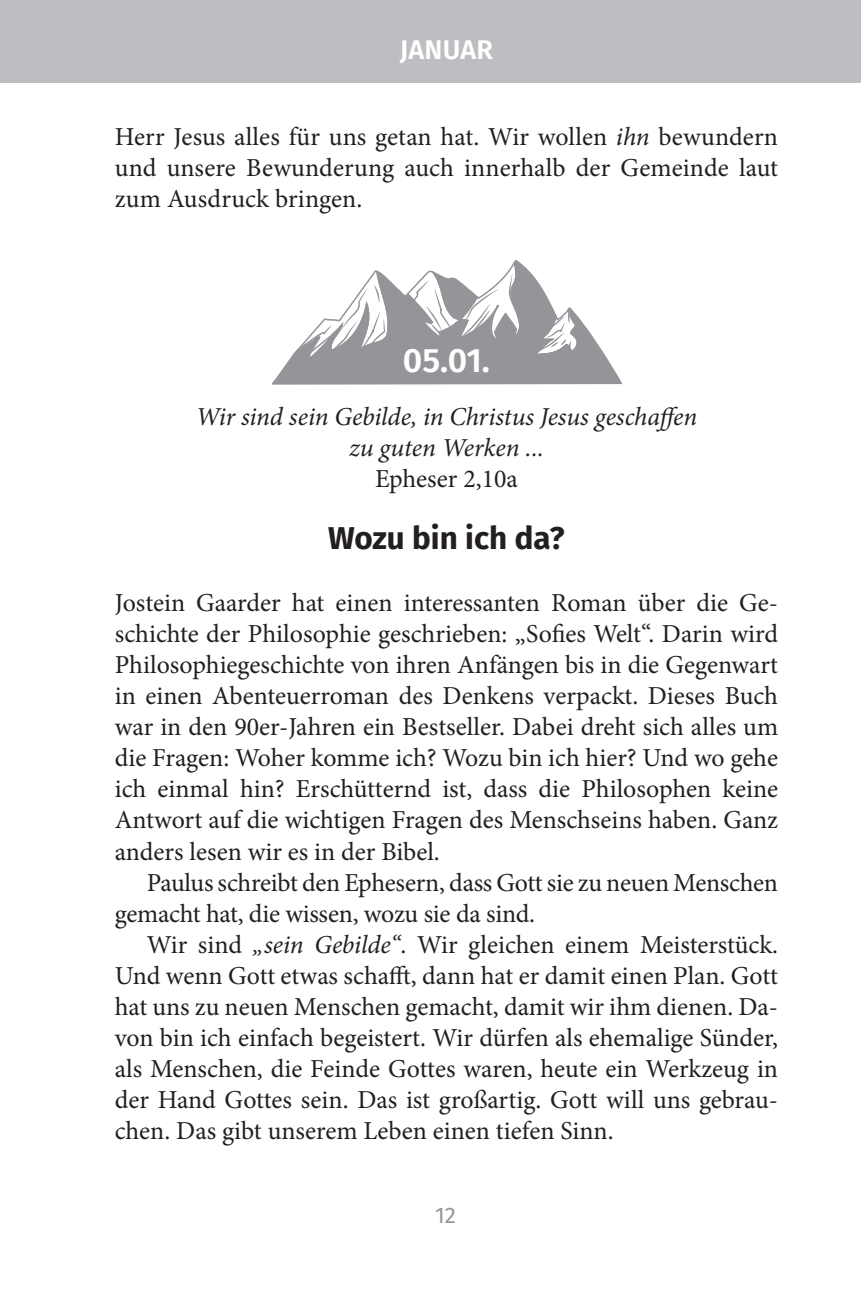
<style>
.page{position:relative;width:861px;height:1308px;background:#fff}
.page>*{position:absolute;margin:0;border:0;box-sizing:border-box;transform-origin:0 0}
.t1{font:600 33.75px "Fira Sans";color:#fff}
.t2{font:700 31.5px "Fira Sans";color:#231f20}
.t3{font:600 27px "Fira Sans";letter-spacing:.01em;color:#fff}
.t4{font:25.88px/31.1px "Minion Pro";letter-spacing:-.005em;color:#231f20;text-align:justify}
.t5{font:italic 25.88px/31.1px "Minion Pro";letter-spacing:-.01em;color:#231f20;text-align:center}
.t6{font:22.5px "Fira Sans";color:#939598}
.s1{font-style:italic}
</style>
<div class="page">
<div style="left:0;top:0;width:860px;height:83px;background:#bdbec1"></div>
<svg style="left:271px;top:381px;width:351px;height:4px"></svg>
<svg style="left:272px;top:259px;width:349px;height:125px"></svg>
<p class="t3" style="left:400px;top:27px;width:95px">JANUAR</p>
<p class="t4" style="left:115px;top:121px;width:665px">Herr Jesus alles für uns getan hat. Wir wollen <span class="s1">ihn</span> bewundern und unsere Bewunderung auch innerhalb der Gemeinde laut zum Ausdruck bringen.</p>
<h1 class="t1" style="left:403px;top:333px;width:89px">05.01.</h1>
<p class="t5" style="left:196px;top:401px;width:503px">Wir sind sein Gebilde, in Christus Jesus geschaffen zu guten Werken ...</p>
<p class="t4" style="left:375px;top:463px;width:144px">Epheser 2,10a</p>
<p class="t2" style="left:328px;top:511px;width:238px">Wozu bin ich da?</p>
<p class="t4" style="left:115px;top:587px;width:665px">Jostein Gaarder hat einen interessanten Roman über die Ge&shy;schichte der Philosophie geschrieben: „Sofies Welt“. Darin wird Philosophiegeschichte von ihren Anfängen bis in die Gegenwart in einen Abenteuerroman des Denkens verpackt. Dieses Buch war in den 90er-Jahren ein Bestseller. Dabei dreht sich alles um die Fragen: Woher komme ich? Wozu bin ich hier? Und wo gehe ich einmal hin? Erschütternd ist, dass die Philosophen keine Antwort auf die wichtigen Fragen des Menschseins haben. Ganz anders lesen wir es in der Bibel.</p>
<p class="t4" style="left:115px;top:867px;width:665px;text-indent:32px">Paulus schreibt den Ephesern, dass Gott sie zu neuen Menschen gemacht hat, die wissen, wozu sie da sind.</p>
<p class="t4" style="left:115px;top:929px;width:665px;text-indent:32px">Wir sind <span class="s1">„sein Gebilde“</span>. Wir gleichen einem Meisterstück.<br>Und wenn Gott etwas schafft, dann hat er damit einen Plan. Gott hat uns zu neuen Menschen gemacht, damit wir ihm dienen. Da&shy;von bin ich einfach begeistert. Wir dürfen als ehemalige Sünder, als Menschen, die Feinde Gottes waren, heute ein Werkzeug in der Hand Gottes sein. Das ist großartig. Gott will uns gebrau&shy;chen. Das gibt unserem Leben einen tiefen Sinn.</p>
<p class="t6" style="left:435px;top:1197px;width:22px">12</p>
</div>
